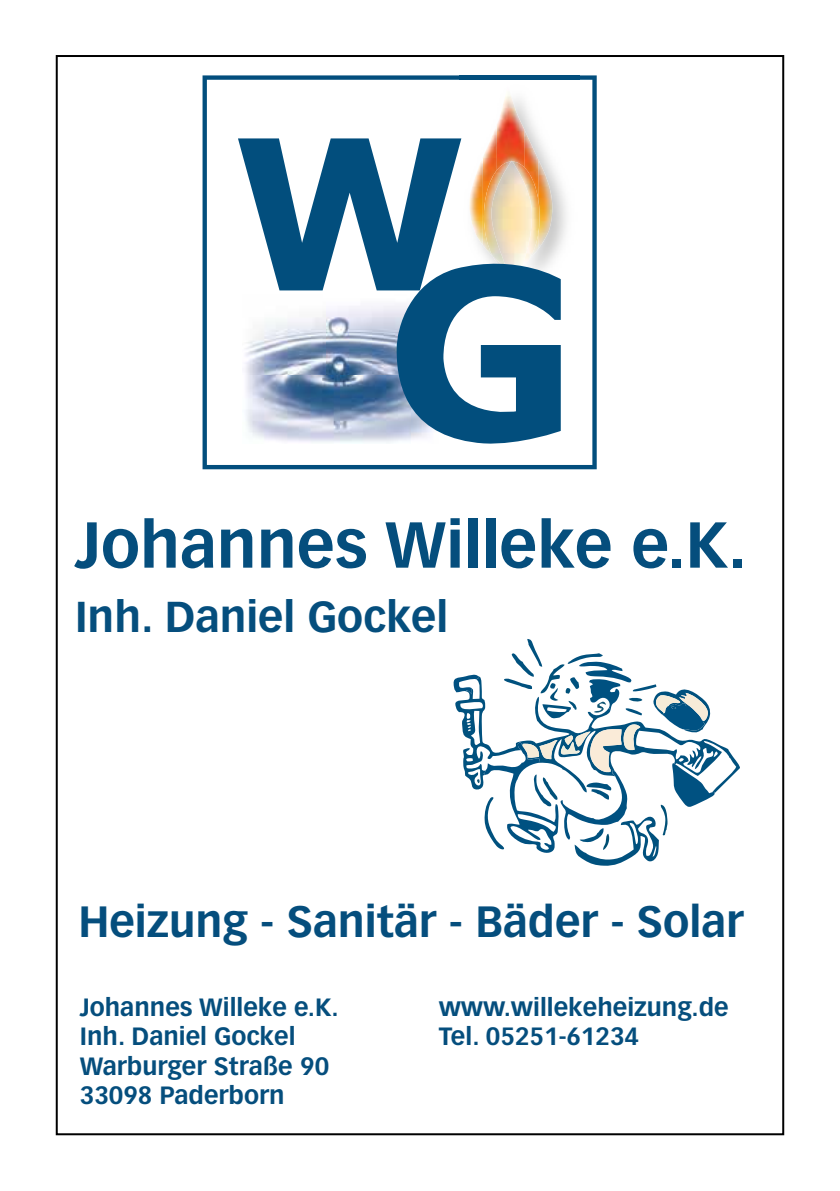
<style>
.page{position:relative;width:840px;height:1191px;background:#fff}
.page>*{position:absolute;margin:0;border:0;box-sizing:border-box;transform-origin:0 0}
.t1{font:700 63.6px "Vectora LT Pro";color:#054e7d}
.t2{font:700 43px "Vectora LT Pro";color:#054e7d}
.t3{font:700 42.4px "Vectora LT Pro";color:#054e7d}
.t4{font:700 24.6px/29.4px "Vectora LT Pro";color:#054e7d}
</style>
<div class="page">
<svg style="left:202px;top:75px;width:394px;height:394px"></svg>
<img style="left:459px;top:76px;width:120px;height:218px">
<img style="left:496px;top:86px;width:28px;height:52px">
<img style="left:482px;top:125px;width:14px;height:13px">
<img style="left:524px;top:130px;width:14px;height:8px">
<svg style="left:238px;top:138px;width:322px;height:307px"></svg>
<svg style="left:453px;top:639px;width:286px;height:227px"></svg>
<h1 class="t1" style="left:75px;top:506px;width:673px">Johannes Willeke e.K.</h1>
<h3 class="t3" style="left:75px;top:591px;width:374px">Inh. Daniel Gockel</h3>
<h2 class="t2" style="left:78px;top:895px;width:666px">Heizung - Sanitär - Bäder - Solar</h2>
<p class="t4" style="left:80px;top:992px;width:260px">Johannes Willeke e.K.<br>Inh. Daniel Gockel<br>Warburger Straße 90<br>33098 Paderborn</p>
<p class="t4" style="left:438px;top:992px;width:291px">www.willekeheizung.de<br>Tel. 05251-61234</p>
</div>
